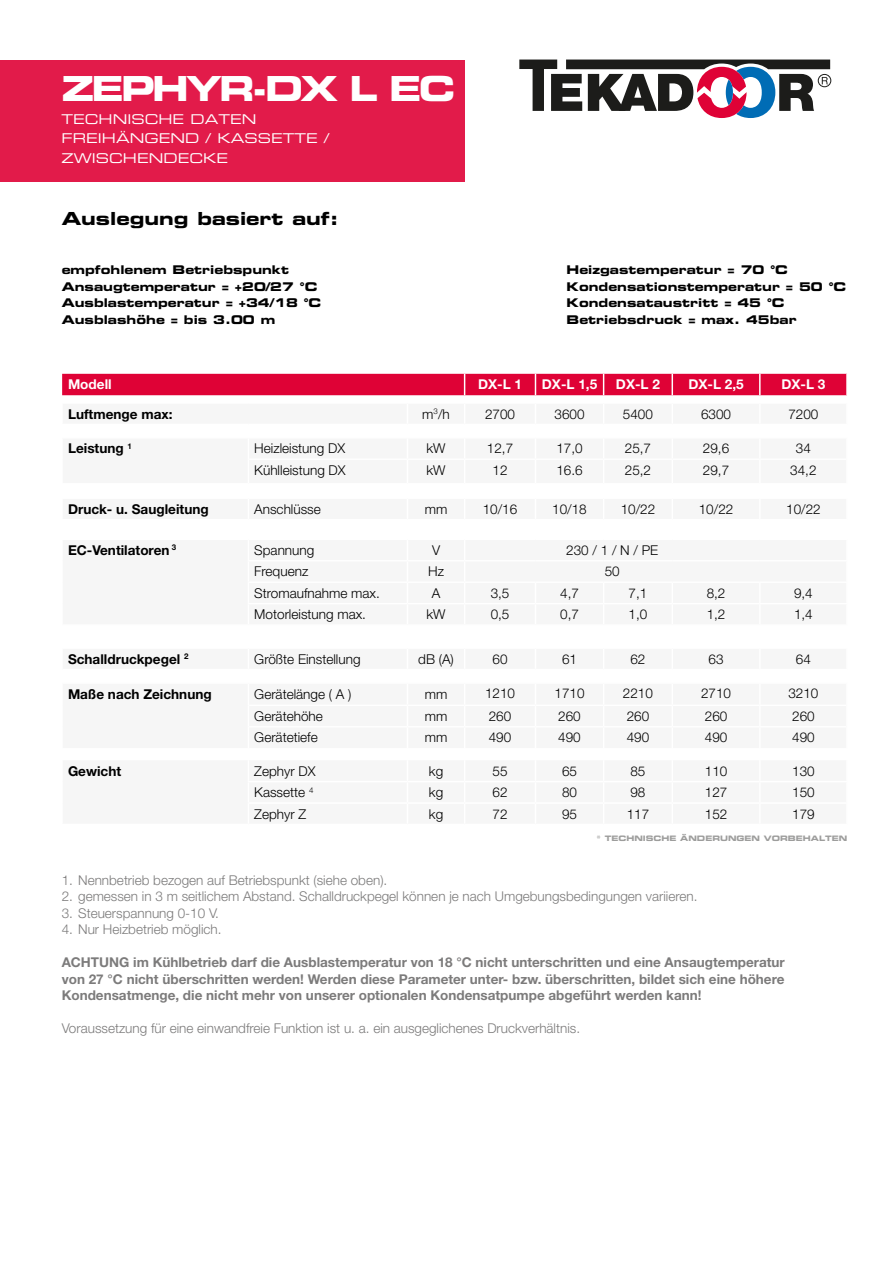
<style>
.page{position:relative;width:893px;height:1263px;background:#fff}
.page>*{position:absolute;margin:0;border:0;box-sizing:border-box;transform-origin:0 0}
.t1{font:34.5px "Eurostile LT Std Bold Ex 2";letter-spacing:-.08em;color:#fff}
.t2{font:18px "Eurostile LT Std Bold Ex 2";color:#000}
.t3{font:300 13.5px "Helvetica Neue LT Std";color:#000}
.t4{font:700 13.5px/16.5px "Helvetica Neue LT Std";color:#7c7b7b;text-align:justify}
.t5{font:300 13.5px "Helvetica Neue LT Std";color:#7c7b7b}
.t6{font:700 13.5px "Helvetica Neue LT Std";color:#000}
.t7{font:13.5px/19.5px "Eurostile LT Std Ex 2";color:#fff}
.t8{font:700 13.5px "Helvetica Neue LT Std";color:#fff}
.t9{font:12px/16.5px "Eurostile LT Std Bold Ex 2";color:#000}
.t10{font:7.5px "Eurostile LT Std Bold Ex 2";color:#9d9d9c}
</style>
<div class="page">
<div style="left:0;top:60px;width:465px;height:122px;background:#e21b4a"></div>
<div style="left:62px;top:374px;width:784px;height:21px;background:#df0236"></div>
<hr style="left:759px;top:374px;width:2px;height:21px;background:#fff">
<svg style="left:519px;top:60px;width:312px;height:58px"></svg>
<h1 class="t1" style="left:62px;top:65px;width:395px">ZEPHYR-DX L EC</h1>
<p class="t7" style="left:62px;top:109px;width:269px">TECHNISCHE DATEN<br>FREIHÄNGEND / KASSETTE /<br>ZWISCHENDECKE</p>
<h2 class="t2" style="left:62px;top:205px;width:279px">Auslegung basiert auf:</h2>
<p class="t9" style="left:62px;top:261px;width:261px">empfohlenem Betriebspunkt<br>Ansaugtemperatur = +20/27 °C<br>Ausblastemperatur = +34/18 °C<br>Ausblashöhe = bis 3.00 m</p>
<p class="t9" style="left:567px;top:261px;width:281px">Heizgastemperatur = 70 °C<br>Kondensationstemperatur = 50 °C<br>Kondensataustritt = 45 °C<br>Betriebsdruck = max. 45bar</p>
<p class="t8" style="left:68px;top:376px;width:45px">Modell</p>
<p class="t8" style="left:478px;top:376px;width:45px">DX-L 1</p>
<p class="t8" style="left:542px;top:376px;width:57px">DX-L 1,5</p>
<p class="t8" style="left:616px;top:376px;width:45px">DX-L 2</p>
<p class="t8" style="left:688px;top:376px;width:57px">DX-L 2,5</p>
<p class="t8" style="left:781px;top:376px;width:45px">DX-L 3</p>
<p class="t6" style="left:68px;top:405px;width:106px">Luftmenge max:</p>
<p class="t3" style="left:422px;top:405px;width:29px">m<sup>3</sup>/h</p>
<p class="t3" style="left:485px;top:405px;width:32px">2700</p>
<p class="t3" style="left:555px;top:405px;width:32px">3600</p>
<p class="t3" style="left:623px;top:405px;width:32px">5400</p>
<p class="t3" style="left:701px;top:405px;width:32px">6300</p>
<p class="t3" style="left:788px;top:405px;width:32px">7200</p>
<p class="t6" style="left:68px;top:440px;width:65px">Leistung <sup>1</sup></p>
<p class="t3" style="left:254px;top:440px;width:92px">Heizleistung DX</p>
<p class="t3" style="left:426px;top:440px;width:21px">kW</p>
<p class="t3" style="left:487px;top:440px;width:28px">12,7</p>
<p class="t3" style="left:556px;top:440px;width:28px">17,0</p>
<p class="t3" style="left:625px;top:440px;width:28px">25,7</p>
<p class="t3" style="left:703px;top:440px;width:28px">29,6</p>
<p class="t3" style="left:796px;top:440px;width:17px">34</p>
<p class="t3" style="left:254px;top:462px;width:93px">Kühlleistung DX</p>
<p class="t3" style="left:426px;top:462px;width:21px">kW</p>
<p class="t3" style="left:493px;top:462px;width:17px">12</p>
<p class="t3" style="left:556px;top:462px;width:28px">16.6</p>
<p class="t3" style="left:625px;top:462px;width:28px">25,2</p>
<p class="t3" style="left:703px;top:462px;width:28px">29,7</p>
<p class="t3" style="left:790px;top:462px;width:28px">34,2</p>
<p class="t6" style="left:68px;top:501px;width:142px">Druck- u. Saugleitung</p>
<p class="t3" style="left:254px;top:501px;width:68px">Anschlüsse</p>
<p class="t3" style="left:425px;top:501px;width:24px">mm</p>
<p class="t3" style="left:483px;top:501px;width:36px">10/16</p>
<p class="t3" style="left:552px;top:501px;width:36px">10/18</p>
<p class="t3" style="left:621px;top:501px;width:36px">10/22</p>
<p class="t3" style="left:699px;top:501px;width:36px">10/22</p>
<p class="t3" style="left:786px;top:501px;width:36px">10/22</p>
<p class="t6" style="left:68px;top:542px;width:110px">EC-Ventilatoren <sup>3</sup></p>
<p class="t3" style="left:254px;top:542px;width:62px">Spannung</p>
<p class="t3" style="left:432px;top:542px;width:10px">V</p>
<p class="t3" style="left:566px;top:542px;width:94px">230 / 1 / N / PE</p>
<p class="t3" style="left:254px;top:563px;width:56px">Frequenz</p>
<p class="t3" style="left:428px;top:563px;width:17px">Hz</p>
<p class="t3" style="left:605px;top:563px;width:17px">50</p>
<p class="t3" style="left:254px;top:585px;width:127px">Stromaufnahme max.</p>
<p class="t3" style="left:432px;top:585px;width:10px">A</p>
<p class="t3" style="left:491px;top:585px;width:20px">3,5</p>
<p class="t3" style="left:560px;top:585px;width:20px">4,7</p>
<p class="t3" style="left:629px;top:585px;width:20px">7,1</p>
<p class="t3" style="left:707px;top:585px;width:20px">8,2</p>
<p class="t3" style="left:794px;top:585px;width:20px">9,4</p>
<p class="t3" style="left:254px;top:606px;width:113px">Motorleistung max.</p>
<p class="t3" style="left:426px;top:606px;width:21px">kW</p>
<p class="t3" style="left:491px;top:606px;width:20px">0,5</p>
<p class="t3" style="left:560px;top:606px;width:20px">0,7</p>
<p class="t3" style="left:629px;top:606px;width:20px">1,0</p>
<p class="t3" style="left:707px;top:606px;width:20px">1,2</p>
<p class="t3" style="left:794px;top:606px;width:20px">1,4</p>
<p class="t6" style="left:68px;top:650px;width:122px">Schalldruckpegel <sup>2</sup></p>
<p class="t3" style="left:254px;top:651px;width:108px">Größte Einstellung</p>
<p class="t3" style="left:418px;top:651px;width:37px">dB (A)</p>
<p class="t3" style="left:493px;top:650px;width:17px">60</p>
<p class="t3" style="left:562px;top:650px;width:17px">61</p>
<p class="t3" style="left:630px;top:650px;width:17px">62</p>
<p class="t3" style="left:709px;top:650px;width:17px">63</p>
<p class="t3" style="left:796px;top:650px;width:17px">64</p>
<p class="t6" style="left:68px;top:685px;width:145px">Maße nach Zeichnung</p>
<p class="t3" style="left:254px;top:685px;width:99px">Gerätelänge ( A )</p>
<p class="t3" style="left:425px;top:685px;width:24px">mm</p>
<p class="t3" style="left:485px;top:685px;width:32px">1210</p>
<p class="t3" style="left:555px;top:685px;width:32px">1710</p>
<p class="t3" style="left:623px;top:685px;width:32px">2210</p>
<p class="t3" style="left:701px;top:685px;width:32px">2710</p>
<p class="t3" style="left:788px;top:685px;width:32px">3210</p>
<p class="t3" style="left:254px;top:708px;width:70px">Gerätehöhe</p>
<p class="t3" style="left:425px;top:708px;width:24px">mm</p>
<p class="t3" style="left:489px;top:708px;width:24px">260</p>
<p class="t3" style="left:558px;top:708px;width:24px">260</p>
<p class="t3" style="left:627px;top:708px;width:24px">260</p>
<p class="t3" style="left:705px;top:708px;width:24px">260</p>
<p class="t3" style="left:792px;top:708px;width:24px">260</p>
<p class="t3" style="left:254px;top:729px;width:65px">Gerätetiefe</p>
<p class="t3" style="left:425px;top:729px;width:24px">mm</p>
<p class="t3" style="left:489px;top:729px;width:24px">490</p>
<p class="t3" style="left:558px;top:729px;width:24px">490</p>
<p class="t3" style="left:627px;top:729px;width:24px">490</p>
<p class="t3" style="left:705px;top:729px;width:24px">490</p>
<p class="t3" style="left:792px;top:729px;width:24px">490</p>
<p class="t6" style="left:68px;top:762px;width:55px">Gewicht</p>
<p class="t3" style="left:254px;top:763px;width:63px">Zephyr DX</p>
<p class="t3" style="left:429px;top:763px;width:16px">kg</p>
<p class="t3" style="left:493px;top:763px;width:17px">55</p>
<p class="t3" style="left:562px;top:763px;width:17px">65</p>
<p class="t3" style="left:630px;top:763px;width:17px">85</p>
<p class="t3" style="left:705px;top:763px;width:24px">110</p>
<p class="t3" style="left:792px;top:763px;width:24px">130</p>
<p class="t3" style="left:254px;top:784px;width:61px">Kassette <sup>4</sup></p>
<p class="t3" style="left:429px;top:784px;width:16px">kg</p>
<p class="t3" style="left:493px;top:784px;width:17px">62</p>
<p class="t3" style="left:562px;top:784px;width:17px">80</p>
<p class="t3" style="left:630px;top:784px;width:17px">98</p>
<p class="t3" style="left:705px;top:784px;width:24px">127</p>
<p class="t3" style="left:792px;top:784px;width:24px">150</p>
<p class="t3" style="left:254px;top:805px;width:54px">Zephyr Z</p>
<p class="t3" style="left:429px;top:805px;width:16px">kg</p>
<p class="t3" style="left:493px;top:805px;width:17px">72</p>
<p class="t3" style="left:562px;top:805px;width:17px">95</p>
<p class="t3" style="left:627px;top:805px;width:24px">117</p>
<p class="t3" style="left:705px;top:805px;width:24px">152</p>
<p class="t3" style="left:792px;top:805px;width:24px">179</p>
<p class="t10" style="left:597px;top:833px;width:252px">* TECHNISCHE ÄNDERUNGEN VORBEHALTEN</p>
<p class="t5" style="left:62px;top:871px;width:327px">1. Nennbetrieb bezogen auf Betriebspunkt (siehe oben).</p>
<p class="t5" style="left:62px;top:888px;width:637px">2. gemessen in 3 m seitlichem Abstand. Schalldruckpegel können je nach Umgebungsbedingungen variieren.</p>
<p class="t5" style="left:62px;top:904px;width:159px">3. Steuerspannung 0-10 V.</p>
<p class="t5" style="left:62px;top:921px;width:161px">4. Nur Heizbetrieb möglich.</p>
<p class="t4" style="left:62px;top:954px;width:725px">ACHTUNG im Kühlbetrieb darf die Ausblastemperatur von 18 °C nicht unterschritten und eine Ansaugtemperatur von 27 °C nicht überschritten werden! Werden diese Parameter unter- bzw. überschritten, bildet sich eine höhere Kondensatmenge, die nicht mehr von unserer optionalen Kondensatpumpe abgeführt werden kann!</p>
<p class="t5" style="left:62px;top:1020px;width:520px">Voraussetzung für eine einwandfreie Funktion ist u. a. ein ausgeglichenes Druckverhältnis.</p>
</div>
